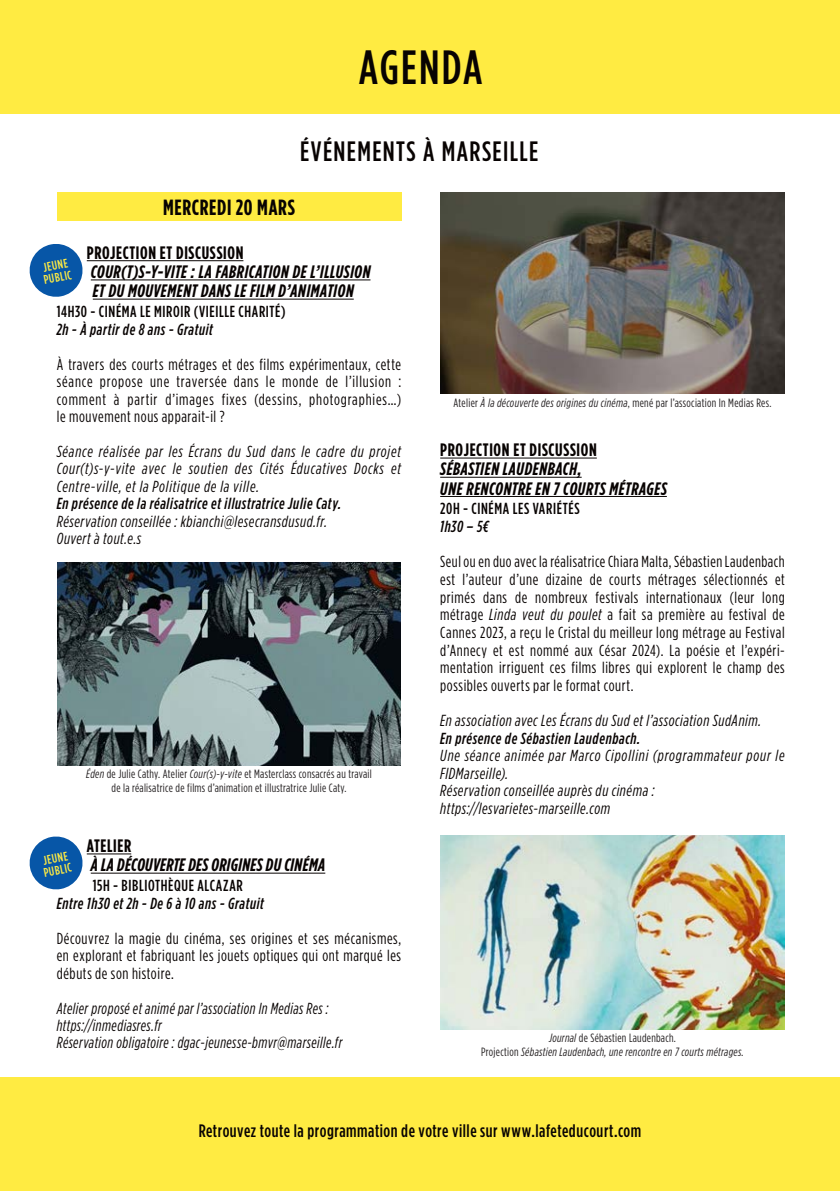
<style>
.page{position:relative;width:840px;height:1191px;background:#fff}
.page>*{position:absolute;margin:0;border:0;box-sizing:border-box;transform-origin:0 0}
.t1{font:500 48px "Gotham Condensed";letter-spacing:.04em;color:#080302}
.t2{font:500 28px "Gotham Condensed";letter-spacing:.05em;color:#080302}
.t3{font:700 22px "Gotham Condensed";letter-spacing:.03em;color:#080302}
.t4{font:italic 700 18px "Gotham Condensed";letter-spacing:.025em;color:#080302}
.t5{font:500 18px "Gotham Condensed";letter-spacing:.03em;color:#080302}
.t6{font:700 18px "Gotham Condensed";letter-spacing:.035em;color:#080302}
.t7{font:16px/17.4px "Gotham Condensed";letter-spacing:.04em;color:#080302}
.t8{font:italic 16px/17.4px "Gotham Condensed";letter-spacing:.035em;color:#080302;text-align:justify}
.t9{font:italic 500 16px "Gotham Condensed";letter-spacing:.04em;color:#080302}
.t10{font:italic 16px "Gotham Condensed";letter-spacing:.035em;color:#080302;scale:.95 1}
.t11{font:500 16px "Gotham Condensed";letter-spacing:.04em;color:#080302}
.t12{font:500 12.6px/12px "Gotham Condensed";color:#ffeb42}
.t13{font:12px "Gotham Condensed";letter-spacing:.025em;color:#231f20}
.t14{font:italic 12px "Gotham Condensed";letter-spacing:.025em;color:#231f20}
.s1{font-style:italic}
.s2{font-style:normal}
</style>
<div class="page">
<div style="left:0;top:0;width:839px;height:113px;background:#ffeb42"></div>
<hr style="left:87px;top:260px;width:156px;height:1px;background:#080302">
<hr style="left:91px;top:279px;width:279px;height:1px;background:#080302">
<hr style="left:93px;top:299px;width:260px;height:1px;background:#080302">
<hr style="left:87px;top:853px;width:44px;height:1px;background:#080302">
<hr style="left:91px;top:872px;width:234px;height:1px;background:#080302">
<div style="left:57px;top:192px;width:344px;height:28px;background:#ffeb42"></div>
<img style="left:57px;top:562px;width:343px;height:203px">
<hr style="left:440px;top:457px;width:156px;height:1px;background:#080302">
<hr style="left:440px;top:477px;width:141px;height:1px;background:#080302">
<hr style="left:440px;top:496px;width:226px;height:1px;background:#080302">
<img style="left:440px;top:192px;width:343px;height:201px">
<img style="left:440px;top:835px;width:343px;height:195px">
<div style="left:0;top:1077px;width:839px;height:114px;background:#ffeb42"></div>
<svg style="left:29px;top:244px;width:54px;height:53px"></svg>
<svg style="left:29px;top:836px;width:54px;height:54px"></svg>
<p class="t1" style="left:359px;top:39px;width:125px">AGENDA</p>
<p class="t2" style="left:300px;top:135px;width:239px">ÉVÉNEMENTS À MARSEILLE</p>
<p class="t3" style="left:163px;top:194px;width:133px">MERCREDI 20 MARS</p>
<p class="t6" style="left:87px;top:242px;width:158px">PROJECTION ET DISCUSSION</p>
<p class="t4" style="left:91px;top:261px;width:281px">COUR(T)S-Y-VITE : LA FABRICATION DE L’ILLUSION</p>
<p class="t4" style="left:93px;top:280px;width:262px">ET DU MOUVEMENT DANS LE FILM D’ANIMATION</p>
<p class="t11" style="left:57px;top:302px;width:230px">14H30 - CINÉMA LE MIROIR (VIEILLE CHARITÉ)</p>
<p class="t9" style="left:57px;top:320px;width:158px">2h - À partir de 8 ans - Gratuit</p>
<p class="t7" style="left:57px;top:355px;width:346px">À travers des courts métrages et des films expérimentaux, cette séance propose une traversée dans le monde de l’illusion :</p>
<p class="t7" style="left:57px;top:390px;width:345px">comment à partir d’images fixes (dessins, photographies…)</p>
<p class="t7" style="left:57px;top:408px;width:169px">le mouvement nous apparait-il ?</p>
<p class="t8" style="left:57px;top:442px;width:346px">Séance réalisée par les Écrans du Sud dans le cadre du projet Cour(t)s-y-vite avec le soutien des Cités Éducatives Docks et Centre-ville, et la Politique de la ville.</p>
<p class="t9" style="left:57px;top:494px;width:286px">En présence de la réalisatrice et illustratrice Julie Caty.</p>
<p class="t8" style="left:57px;top:512px;width:272px">Réservation conseillée : kbianchi@lesecransdusud.fr.</p>
<p class="t8" style="left:57px;top:529px;width:86px">Ouvert à tout.e.s</p>
<p class="t12" style="left:40px;top:262px;width:30px;rotate:-11deg">JEUNE<br>PUBLIC</p>
<p class="t13" style="left:86px;top:766px;width:287px"><span class="s1">Éden</span> de Julie Cathy. Atelier <span class="s1">Cour(s)-y-vite</span> et Masterclass consacrés au travail</p>
<p class="t13" style="left:111px;top:780px;width:236px">de la réalisatrice de films d’animation et illustratrice Julie Caty.</p>
<p class="t6" style="left:87px;top:835px;width:46px">ATELIER</p>
<p class="t4" style="left:91px;top:854px;width:236px">À LA DÉCOUVERTE DES ORIGINES DU CINÉMA</p>
<p class="t11" style="left:93px;top:875px;width:151px">15H - BIBLIOTHÈQUE ALCAZAR</p>
<p class="t9" style="left:57px;top:893px;width:209px">Entre 1h30 et 2h - De 6 à 10 ans - Gratuit</p>
<p class="t7" style="left:57px;top:929px;width:346px;text-align:justify">Découvrez la magie du cinéma, ses origines et ses mécanismes, en explorant et fabriquant les jouets optiques qui ont marqué les débuts de son histoire.</p>
<p class="t10" style="left:57px;top:999px;width:287px">Atelier proposé et animé par l’association In Medias Res :</p>
<p class="t10" style="left:57px;top:1016px;width:112px">https://inmediasres.fr</p>
<p class="t10" style="left:57px;top:1033px;width:302px">Réservation obligatoire : dgac-jeunesse-bmvr@marseille.fr</p>
<p class="t12" style="left:40px;top:854px;width:30px;rotate:-11deg">JEUNE<br>PUBLIC</p>
<p class="t13" style="left:453px;top:396px;width:319px">Atelier <span class="s1">À la découverte des origines du cinéma</span>, mené par l’association In Medias Res.</p>
<p class="t6" style="left:440px;top:439px;width:158px">PROJECTION ET DISCUSSION</p>
<p class="t4" style="left:440px;top:458px;width:143px">SÉBASTIEN LAUDENBACH,</p>
<p class="t4" style="left:440px;top:478px;width:228px">UNE RENCONTRE EN 7 COURTS MÉTRAGES</p>
<p class="t11" style="left:440px;top:499px;width:141px">20H - CINÉMA LES VARIÉTÉS</p>
<p class="t9" style="left:440px;top:517px;width:50px">1h30 – 5€</p>
<p class="t7" style="left:440px;top:553px;width:346px">Seul ou en duo avec la réalisatrice Chiara Malta, Sébastien Laudenbach</p>
<p class="t7" style="left:440px;top:570px;width:346px">est l’auteur d’une dizaine de courts métrages sélectionnés et</p>
<p class="t7" style="left:440px;top:588px;width:346px">primés dans de nombreux festivals internationaux (leur long</p>
<p class="t7" style="left:440px;top:606px;width:346px">métrage <span class="s1">Linda veut du poulet</span> a fait sa première au festival de<br>Cannes 2023, a reçu le Cristal du meilleur long métrage au Festival</p>
<p class="t7" style="left:440px;top:641px;width:346px">d’Annecy et est nommé aux César 2024). La poésie et l’expéri&shy;mentation irriguent ces films libres qui explorent le champ des</p>
<p class="t7" style="left:440px;top:676px;width:195px">possibles ouverts par le format court.</p>
<p class="t8" style="left:440px;top:711px;width:322px">En association avec Les Écrans du Sud et l’association SudAnim.</p>
<p class="t9" style="left:440px;top:728px;width:201px">En présence de Sébastien Laudenbach.</p>
<p class="t8" style="left:440px;top:746px;width:346px">Une séance animée par Marco Cipollini (programmateur pour le<br>FIDMarseille).</p>
<p class="t8" style="left:440px;top:782px;width:216px">Réservation conseillée auprès du cinéma :</p>
<p class="t8" style="left:440px;top:799px;width:171px">https://lesvarietes-marseille.com</p>
<p class="t13" style="left:548px;top:1031px;width:128px"><span class="s1">Journal</span> de Sébastien Laudenbach.</p>
<p class="t14" style="left:481px;top:1045px;width:264px"><span class="s2">Projection</span> Sébastien Laudenbach, une rencontre en 7 courts métrages.</p>
<p class="t5" style="left:198px;top:1120px;width:444px">Retrouvez toute la programmation de votre ville sur www.lafeteducourt.com</p>
</div>
